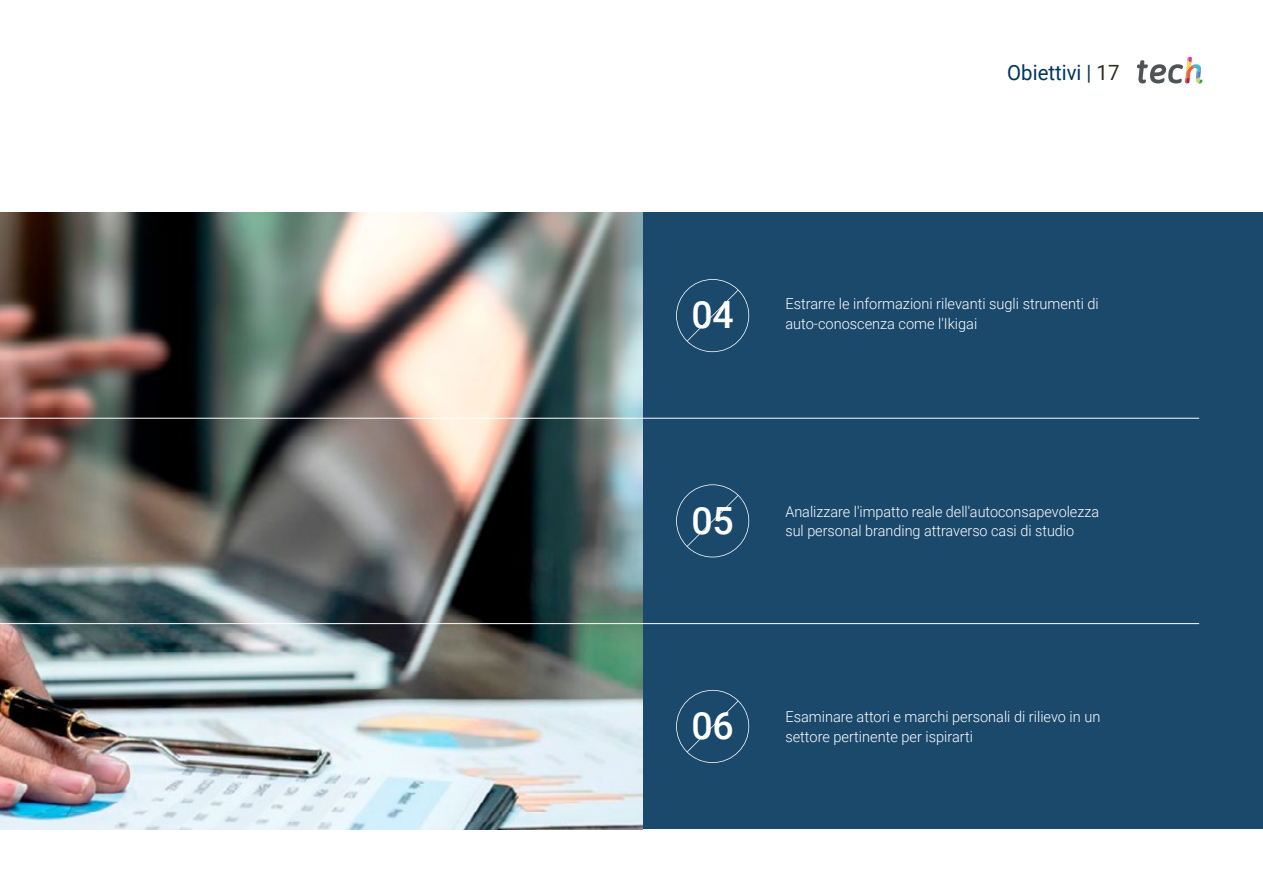
<style>
.page{position:relative;width:1263px;height:893px;background:#fff}
.page>*{position:absolute;margin:0;border:0;box-sizing:border-box;transform-origin:0 0}
.t1{font:500 37.5px "Roboto";color:#fff}
.t2{font:21px "Roboto";color:#00355e}
.t3{font:300 15px/19.5px "Roboto";color:#fff}
.t4{font:300 15px "Roboto";color:#fff;scale:.96 1}
.s1{color:#312e20}
</style>
<div class="page">
<svg style="left:1137px;top:57px;width:65px;height:27px"></svg>
<div style="left:642px;top:213px;width:621px;height:616px;background:#1a496c"></div>
<img style="left:0;top:213px;width:642px;height:616px">
<svg style="left:676px;top:279px;width:73px;height:73px"></svg>
<svg style="left:676px;top:484px;width:73px;height:73px"></svg>
<svg style="left:676px;top:690px;width:73px;height:73px"></svg>
<hr style="left:0;top:418px;width:1199px;height:1px;background:#fff">
<hr style="left:0;top:623px;width:1199px;height:1px;background:#fff">
<h2 class="t2" style="left:1007px;top:57px;width:114px">Obiettivi | <span class="s1">17</span></h2>
<h1 class="t1" style="left:691px;top:289px;width:44px">04</h1>
<p class="t3" style="left:785px;top:293px;width:315px">Estrarre le informazioni rilevanti sugli strumenti di</p>
<p class="t3" style="left:785px;top:313px;width:193px">auto-conoscenza come l'Ikigai</p>
<h1 class="t1" style="left:691px;top:494px;width:44px">05</h1>
<p class="t4" style="left:785px;top:501px;width:328px">Analizzare l'impatto reale dell'autoconsapevolezza</p>
<p class="t4" style="left:785px;top:520px;width:302px">sul personal branding attraverso casi di studio</p>
<h1 class="t1" style="left:691px;top:699px;width:44px">06</h1>
<p class="t3" style="left:785px;top:707px;width:316px">Esaminare attori e marchi personali di rilievo in un settore pertinente per ispirarti</p>
</div>
